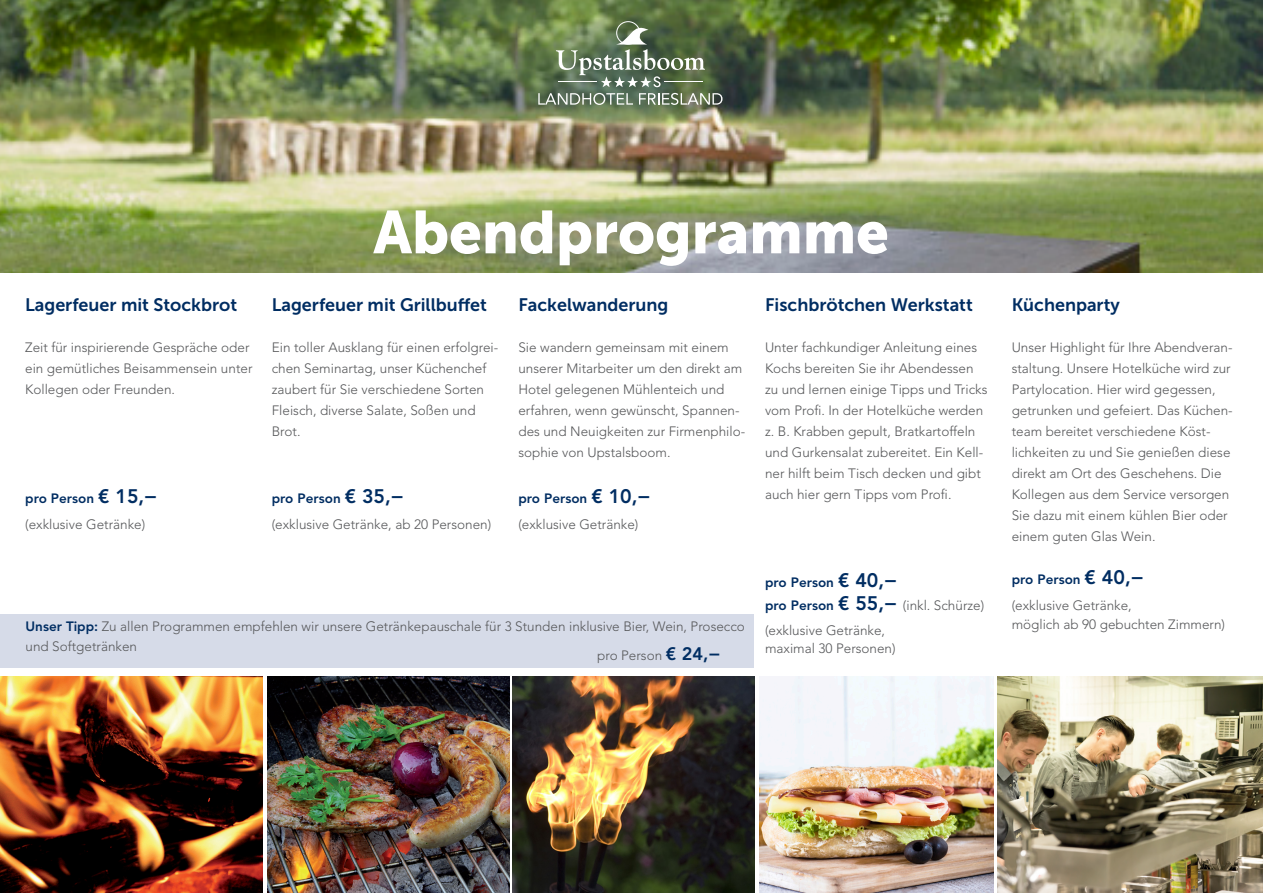
<style>
.page{position:relative;width:1263px;height:893px;background:#fff}
.page>*{position:absolute;margin:0;border:0;box-sizing:border-box;transform-origin:0 0}
.t1{font:60px "Museo Sans 900";color:#fff}
.t2{font:18px "Museo Sans 700";color:#002d62}
.t3{font:300 13.5px/21px "Avenir LT Std";color:#57585a}
.t4{font:800 13.5px/22.5px "Avenir LT Std";color:#002d62}
.s1{font-weight:800;color:#002d62}
.s2{font-weight:800;font-size:19.5px;color:#002d62}
.s3{font-size:19.5px}
.s4{font-weight:300;color:#57585a}
.s5{font-weight:800;font-size:18px;color:#002d62}
</style>
<div class="page">
<img style="left:0;top:0;width:1263px;height:272px">
<div style="left:616px;top:21px;width:24px;height:24px;border:1px solid #fff;border-radius:50%"></div>
<svg style="left:639px;top:93px;width:83px;height:12px"></svg>
<svg style="left:538px;top:93px;width:95px;height:12px"></svg>
<svg style="left:556px;top:22px;width:149px;height:65px;background:#708365"></svg>
<img style="left:0;top:676px;width:263px;height:217px">
<img style="left:267px;top:676px;width:242px;height:217px">
<img style="left:512px;top:676px;width:243px;height:217px">
<img style="left:759px;top:676px;width:235px;height:217px">
<img style="left:998px;top:676px;width:265px;height:217px">
<div style="left:0;top:614px;width:753px;height:54px;background:#d6dbe8"></div>
<h1 class="t1" style="left:373px;top:198px;width:517px">Abendprogramme</h1>
<h2 class="t2" style="left:25px;top:295px;width:214px">Lagerfeuer mit Stockbrot</h2>
<p class="t3" style="left:25px;top:337px;width:229px">Zeit für inspirierende Gespräche oder ein gemütliches Beisammensein unter<br>Kollegen oder Freunden.</p>
<h2 class="t2" style="left:272px;top:295px;width:217px">Lagerfeuer mit Grillbuffet</h2>
<p class="t3" style="left:272px;top:337px;width:228px">Ein toller Ausklang für einen erfolgrei&shy;chen Seminartag, unser Küchenchef zaubert für Sie verschiedene Sorten<br>Fleisch, diverse Salate, Soßen und<br>Brot.</p>
<h2 class="t2" style="left:518px;top:295px;width:151px">Fackelwanderung</h2>
<p class="t3" style="left:518px;top:337px;width:228px">Sie wandern gemeinsam mit einem unserer Mitarbeiter um den direkt am Hotel gelegenen Mühlenteich und erfahren, wenn gewünscht, Spannen&shy;des und Neuigkeiten zur Firmenphilo&shy;sophie von Upstalsboom.</p>
<p class="t3" style="left:518px;top:486px;width:134px;line-height:25.5px"><span class="s1">pro Person</span> <span class="s2">€ 10,− </span>(exklusive Getränke)</p>
<h2 class="t2" style="left:765px;top:295px;width:209px">Fischbrötchen Werkstatt</h2>
<p class="t3" style="left:765px;top:337px;width:224px">Unter fachkundiger Anleitung eines Kochs bereiten Sie ihr Abendessen zu und lernen einige Tipps und Tricks vom Profi. In der Hotelküche werden z. B. Krabben gepult, Bratkartoffeln und Gurkensalat zubereitet. Ein Kell&shy;ner hilft beim Tisch decken und gibt auch hier gern Tipps vom Profi.</p>
<h2 class="t2" style="left:1012px;top:295px;width:110px">Küchenparty</h2>
<p class="t3" style="left:1012px;top:337px;width:223px">Unser Highlight für Ihre Abendveran&shy;staltung. Unsere Hotelküche wird zur Partylocation. Hier wird gegessen, getrunken und gefeiert. Das Küchen&shy;team bereitet verschiedene Köst&shy;lichkeiten zu und Sie genießen diese direkt am Ort des Geschehens. Die Kollegen aus dem Service versorgen Sie dazu mit einem kühlen Bier oder einem guten Glas Wein.</p>
<p class="t3" style="left:1012px;top:567px;width:134px;line-height:25.5px"><span class="s1">pro Person</span> <span class="s2">€ 40,− </span>(exklusive Getränke,</p>
<p class="t3" style="left:25px;top:486px;width:134px;line-height:25.5px"><span class="s1">pro Person</span> <span class="s2">€ 15,− </span>(exklusive Getränke)</p>
<p class="t3" style="left:272px;top:486px;width:221px;line-height:25.5px"><span class="s1">pro Person</span> <span class="s2">€ 35,−<br></span>(exklusive Getränke, ab 20 Personen)</p>
<p class="t4" style="left:765px;top:571px;width:221px">pro Person <span class="s3">€ 40,−<br></span>pro Person <span class="s3">€ 55,−</span> <span class="s4">(inkl. Schürze)</span></p>
<p class="t3" style="left:765px;top:622px;width:132px;line-height:18px">(exklusive Getränke, maximal 30 Personen)</p>
<p class="t3" style="left:26px;top:616px;width:721px"><span class="s1">Unser Tipp:</span> Zu allen Programmen empfehlen wir unsere Getränkepauschale für 3 Stunden inklusive Bier, Wein, Prosecco</p>
<p class="t3" style="left:1012px;top:614px;width:215px">möglich ab 90 gebuchten Zimmern)</p>
<p class="t3" style="left:26px;top:635px;width:113px">und Softgetränken</p>
<p class="t3" style="left:597px;top:644px;width:125px">pro Person <span class="s5">€ 24,−</span></p>
</div>
